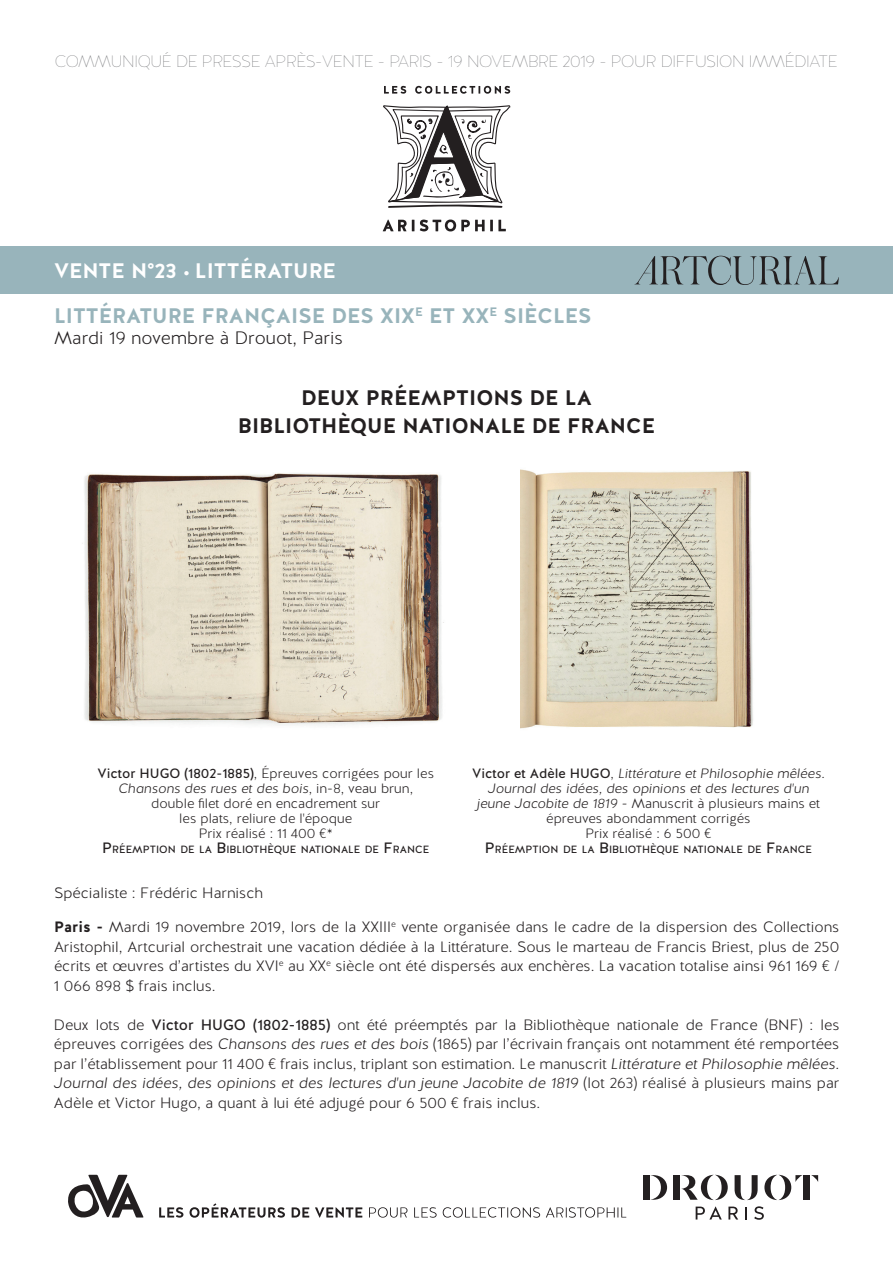
<style>
.page{position:relative;width:893px;height:1263px;background:#fff}
.page>*{position:absolute;margin:0;border:0;box-sizing:border-box;transform-origin:0 0}
.t1{font:700 21px "Halis GR";color:#fff}
.t2{font:700 21px/28.5px "Halis GR";color:#231f20;text-align:center}
.t3{font:700 21px "Halis GR";color:#98b4bb}
.t4{font:300 18px "Halis GR";color:#231f20}
.t5{font:100 16.5px "Halis GR";letter-spacing:-.02em;color:#6f7073}
.t6{font:300 15px/19.5px "Halis GR";color:#231f20;text-align:justify}
.t7{font:italic 300 13.5px/15px "Halis GR";color:#231f20;text-align:center}
.t8{font:300 13.5px/15px "Halis GR";color:#231f20;text-align:center}
.t9{font:10.5px "Halis GR";color:#231f20}
.s1{font-size:16.5px}
.s2{font-weight:400}
.s3{font-style:italic}
.s4{font-size:15px}
.s5{font-weight:400;font-style:normal}
.s6{font-style:normal}
.s7{font-weight:700}
</style>
<div class="page">
<svg style="left:383px;top:105px;width:127px;height:103px"></svg>
<svg style="left:384px;top:86px;width:126px;height:8px"></svg>
<svg style="left:383px;top:220px;width:123px;height:11px"></svg>
<svg style="left:68px;top:1175px;width:76px;height:43px"></svg>
<svg style="left:159px;top:1203px;width:467px;height:15px"></svg>
<svg style="left:696px;top:1206px;width:26px;height:13px"></svg>
<svg style="left:728px;top:1206px;width:10px;height:13px"></svg>
<svg style="left:745px;top:1207px;width:2px;height:12px"></svg>
<svg style="left:754px;top:1206px;width:10px;height:14px"></svg>
<svg style="left:735px;top:1175px;width:23px;height:25px"></svg>
<div style="left:674px;top:1175px;width:6px;height:25px;background:#231f20"></div>
<svg style="left:681px;top:1175px;width:47px;height:25px"></svg>
<div style="left:643px;top:1175px;width:6px;height:25px;background:#231f20"></div>
<svg style="left:650px;top:1175px;width:17px;height:25px"></svg>
<svg style="left:811px;top:1175px;width:7px;height:7px"></svg>
<svg style="left:764px;top:1175px;width:38px;height:25px"></svg>
<div style="left:804px;top:1175px;width:6px;height:25px;background:#231f20"></div>
<div style="left:1px;top:246px;width:892px;height:48px;background:#98b4bb"></div>
<svg style="left:634px;top:256px;width:205px;height:29px"></svg>
<img style="left:82px;top:473px;width:362px;height:252px">
<img style="left:521px;top:469px;width:232px;height:260px">
<p class="t5" style="left:55px;top:51px;width:785px">COMMUNIQUÉ DE PRESSE APRÈS-VENTE - PARIS - 19 NOVEMBRE 2019 - POUR DIFFUSION IMMÉDIATE</p>
<h1 class="t1" style="left:17px;top:256px;width:336px">VENTES N° 5 et 6 <span class="s1">•</span> LITTÉRATURE</h1>
<h1 class="t1" style="left:54px;top:257px;width:283px">VENTE N°23 <span class="s1">•</span> LITTÉRATURE</h1>
<h1 class="t1" style="left:1px;top:257px;width:249px">VENTE N°2 <span class="s1">•</span> ORIGINE(S)</h1>
<h1 class="t3" style="left:54px;top:302px;width:539px">LITTÉRATURE FRANÇAISE DES XIX<sup>E</sup> ET XX<sup>E</sup> SIÈCLES</h1>
<p class="t4" style="left:54px;top:327px;width:290px">Mardi 19 novembre à Drouot, Paris</p>
<h1 class="t2" style="left:238px;top:384px;width:419px">DEUX PRÉEMPTIONS DE LA<br>BIBLIOTHÈQUE NATIONALE DE FRANCE</h1>
<p class="t8" style="left:97px;top:766px;width:338px"><span class="s2">Victor HUGO (1802-1885)</span>, Épreuves corrigées pour les <span class="s3">Chansons des rues et des bois</span>, in-8, veau brun, double filet doré en encadrement sur<br>les plats, reliure de l'époque<br>Prix réalisé : 11 400 €*</p>
<p class="t9" style="left:102px;top:842px;width:328px"><span class="s4">P</span>RÉEMPTION DE LA <span class="s4">B</span>IBLIOTHÈQUE NATIONALE DE <span class="s4">F</span>RANCE</p>
<p class="t6" style="left:54px;top:884px;width:210px">Spécialiste : Frédéric Harnisch</p>
<p class="t7" style="left:472px;top:766px;width:354px"><span class="s5">Victor et Adèle HUGO</span><span class="s6">,</span> Littérature et Philosophie mêlées.<br>Journal des idées, des opinions et des lectures d'un jeune Jacobite de 1819 - <span class="s6">Manuscrit à plusieurs mains et épreuves abondamment corrigés<br>Prix réalisé : 6 500 €</span></p>
<p class="t9" style="left:485px;top:842px;width:328px"><span class="s4">P</span>RÉEMPTION DE LA <span class="s4">B</span>IBLIOTHÈQUE NATIONALE DE <span class="s4">F</span>RANCE</p>
<p class="t6" style="left:54px;top:918px;width:787px"><span class="s7">Paris -</span> Mardi 19 novembre 2019, lors de la XXIII<sup>e</sup> vente organisée dans le cadre de la dispersion des Collections Aristophil, Artcurial orchestrait une vacation dédiée à la Littérature. Sous le marteau de Francis Briest, plus de 250 écrits et œuvres d’artistes du XVI<sup>e</sup> au XX<sup>e</sup> siècle ont été dispersés aux enchères. La vacation totalise ainsi 961 169 € / 1 066 898 $ frais inclus.</p>
<p class="t6" style="left:54px;top:1015px;width:787px">Deux lots de <span class="s2">Victor HUGO (1802-1885)</span> ont été préemptés par la Bibliothèque nationale de France (BNF) : les épreuves corrigées des <span class="s3">Chansons des rues et des bois</span> (1865) par l’écrivain français ont notamment été remportées par l’établissement pour 11 400 € frais inclus, triplant son estimation. Le manuscrit <span class="s3">Littérature et Philosophie mêlées.<br>Journal des idées, des opinions et des lectures d'un jeune Jacobite de 1819</span> (lot 263) réalisé à plusieurs mains par Adèle et Victor Hugo, a quant à lui été adjugé pour 6 500 € frais inclus.</p>
</div>
